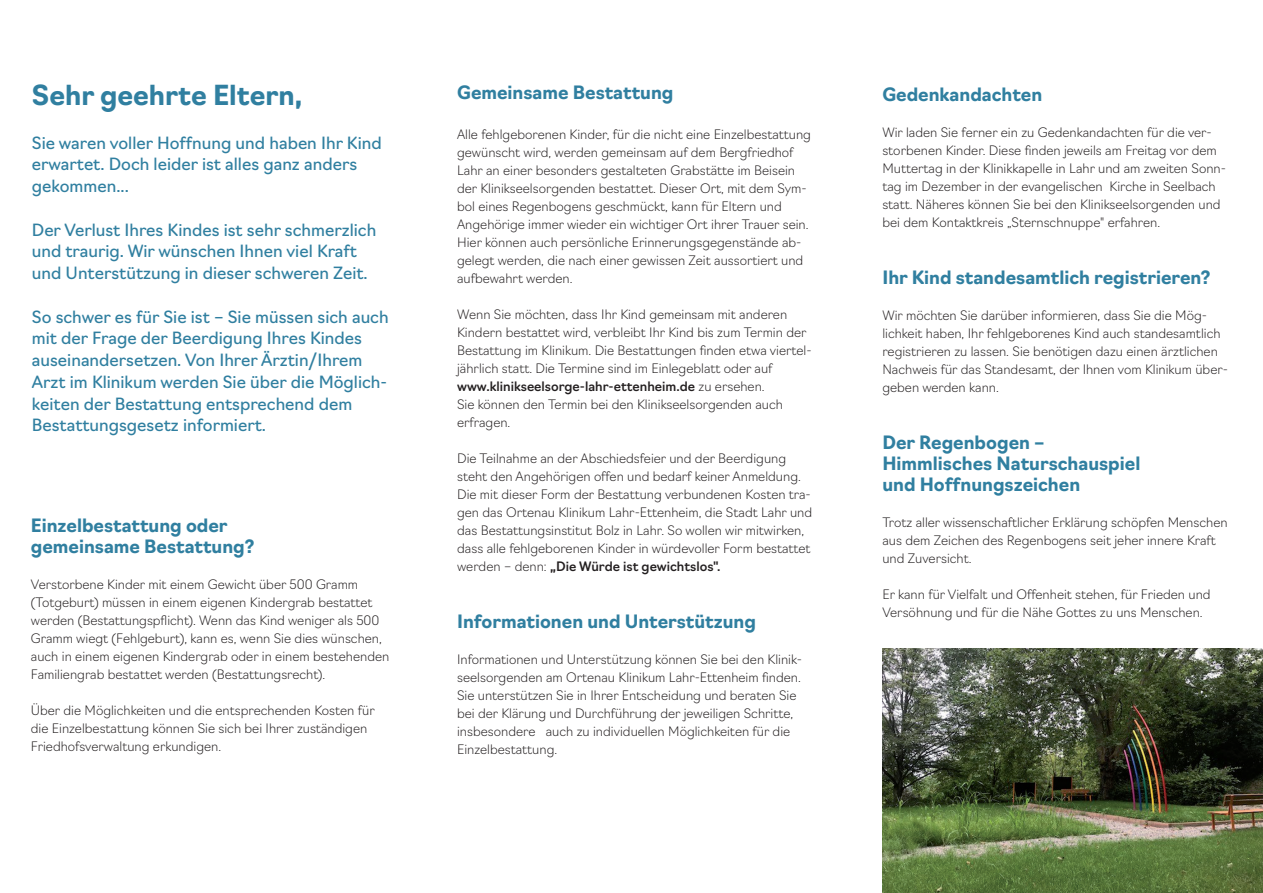
<style>
.page{position:relative;width:1263px;height:893px;background:#fff}
.page>*{position:absolute;margin:0;border:0;box-sizing:border-box;transform-origin:0 0}
.t1{font:700 27px "Navigo";color:#307fa0}
.t2{font:700 18px/21px "Navigo";color:#307fa0}
.t3{font:16.5px/21.8px "Navigo";color:#307fa0}
.t4{font:200 12.75px/18px "Navigo";color:#231f20}
.s1{font-weight:500}
</style>
<div class="page">
<img style="left:882px;top:648px;width:381px;height:245px">
<h1 class="t1" style="left:32px;top:74px;width:272px">Sehr geehrte Eltern,</h1>
<p class="t3" style="left:32px;top:130px;width:351px">Sie waren voller Hoffnung und haben Ihr Kind erwartet. Doch leider ist alles ganz anders gekommen...</p>
<p class="t3" style="left:32px;top:217px;width:346px">Der Verlust Ihres Kindes ist sehr schmerzlich und traurig. Wir wünschen Ihnen viel Kraft und Unterstützung in dieser schweren Zeit.</p>
<p class="t3" style="left:32px;top:304px;width:358px">So schwer es für Sie ist – Sie müssen sich auch mit der Frage der Beerdigung Ihres Kindes auseinandersetzen. Von Ihrer Ärztin/Ihrem Arzt im Klinikum werden Sie über die Möglich&shy;keiten der Bestattung entsprechend dem Bestattungsgesetz informiert.</p>
<h2 class="t2" style="left:31px;top:513px;width:225px">Einzelbestattung oder gemeinsame Bestattung?</h2>
<p class="t4" style="left:31px;top:574px;width:360px">Verstorbene Kinder mit einem Gewicht über 500 Gramm (Totgeburt) müssen in einem eigenen Kindergrab bestattet werden (Bestattungspflicht). Wenn das Kind weniger als 500<br>Gramm wiegt (Fehlgeburt), kann es, wenn Sie dies wünschen, auch in einem eigenen Kindergrab oder in einem bestehenden Familiengrab bestattet werden (Bestattungsrecht).</p>
<p class="t4" style="left:31px;top:700px;width:345px">Über die Möglichkeiten und die entsprechenden Kosten für die Einzelbestattung können Sie sich bei Ihrer zuständigen<br>Friedhofsverwaltung erkundigen.</p>
<h2 class="t2" style="left:457px;top:80px;width:218px">Gemeinsame Bestattung</h2>
<p class="t4" style="left:457px;top:124px;width:355px">Alle fehlgeborenen Kinder, für die nicht eine Einzelbestattung gewünscht wird, werden gemeinsam auf dem Bergfriedhof Lahr an einer besonders gestalteten Grabstätte im Beisein der Klinikseelsorgenden bestattet. Dieser Ort, mit dem Sym&shy;bol eines Regenbogens geschmückt, kann für Eltern und Angehörige immer wieder ein wichtiger Ort ihrer Trauer sein.<br>Hier können auch persönliche Erinnerungsgegenstände ab&shy;gelegt werden, die nach einer gewissen Zeit aussortiert und aufbewahrt werden.</p>
<p class="t4" style="left:457px;top:304px;width:356px">Wenn Sie möchten, dass Ihr Kind gemeinsam mit anderen Kindern bestattet wird, verbleibt Ihr Kind bis zum Termin der Bestattung im Klinikum. Die Bestattungen finden etwa viertel&shy;jährlich statt. Die Termine sind im Einlegeblatt oder auf <span class="s1">www.klinikseelsorge-lahr-ettenheim.de</span> zu ersehen.<br>Sie können den Termin bei den Klinikseelsorgenden auch erfragen.</p>
<p class="t4" style="left:457px;top:448px;width:357px">Die Teilnahme an der Abschiedsfeier und der Beerdigung steht den Angehörigen offen und bedarf keiner Anmeldung.<br>Die mit dieser Form der Bestattung verbundenen Kosten tra&shy;gen das Ortenau Klinikum Lahr-Ettenheim, die Stadt Lahr und das Bestattungsinstitut Bolz in Lahr. So wollen wir mitwirken, dass alle fehlgeborenen Kinder in würdevoller Form bestattet werden – denn: <span class="s1">„Die Würde ist gewichtslos".</span></p>
<h2 class="t2" style="left:457px;top:610px;width:300px">Informationen und Unterstützung</h2>
<p class="t4" style="left:457px;top:649px;width:346px">Informationen und Unterstützung können Sie bei den Klinik&shy;seelsorgenden am Ortenau Klinikum Lahr-Ettenheim finden.<br>Sie unterstützen Sie in Ihrer Entscheidung und beraten Sie bei der Klärung und Durchführung der jeweiligen Schritte, insbesondere auch zu individuellen Möglichkeiten für die Einzelbestattung.</p>
<h2 class="t2" style="left:882px;top:82px;width:161px">Gedenkandachten</h2>
<p class="t4" style="left:882px;top:122px;width:345px">Wir laden Sie ferner ein zu Gedenkandachten für die ver&shy;storbenen Kinder. Diese finden jeweils am Freitag vor dem Muttertag in der Klinikkapelle in Lahr und am zweiten Sonn&shy;tag im Dezember in der evangelischen Kirche in Seelbach statt. Näheres können Sie bei den Klinikseelsorgenden und bei dem Kontaktkreis „Sternschnuppe" erfahren.</p>
<h2 class="t2" style="left:882px;top:265px;width:330px">Ihr Kind standesamtlich registrieren?</h2>
<p class="t4" style="left:882px;top:305px;width:347px">Wir möchten Sie darüber informieren, dass Sie die Mög&shy;lichkeit haben, Ihr fehlgeborenes Kind auch standesamtlich registrieren zu lassen. Sie benötigen dazu einen ärztlichen Nachweis für das Standesamt, der Ihnen vom Klinikum über&shy;geben werden kann.</p>
<h2 class="t2" style="left:882px;top:430px;width:259px">Der Regenbogen –<br>Himmlisches Naturschauspiel und Hoffnungszeichen</h2>
<p class="t4" style="left:882px;top:512px;width:347px">Trotz aller wissenschaftlicher Erklärung schöpfen Menschen aus dem Zeichen des Regenbogens seit jeher innere Kraft und Zuversicht.</p>
<p class="t4" style="left:882px;top:584px;width:330px">Er kann für Vielfalt und Offenheit stehen, für Frieden und<br>Versöhnung und für die Nähe Gottes zu uns Menschen.</p>
</div>
